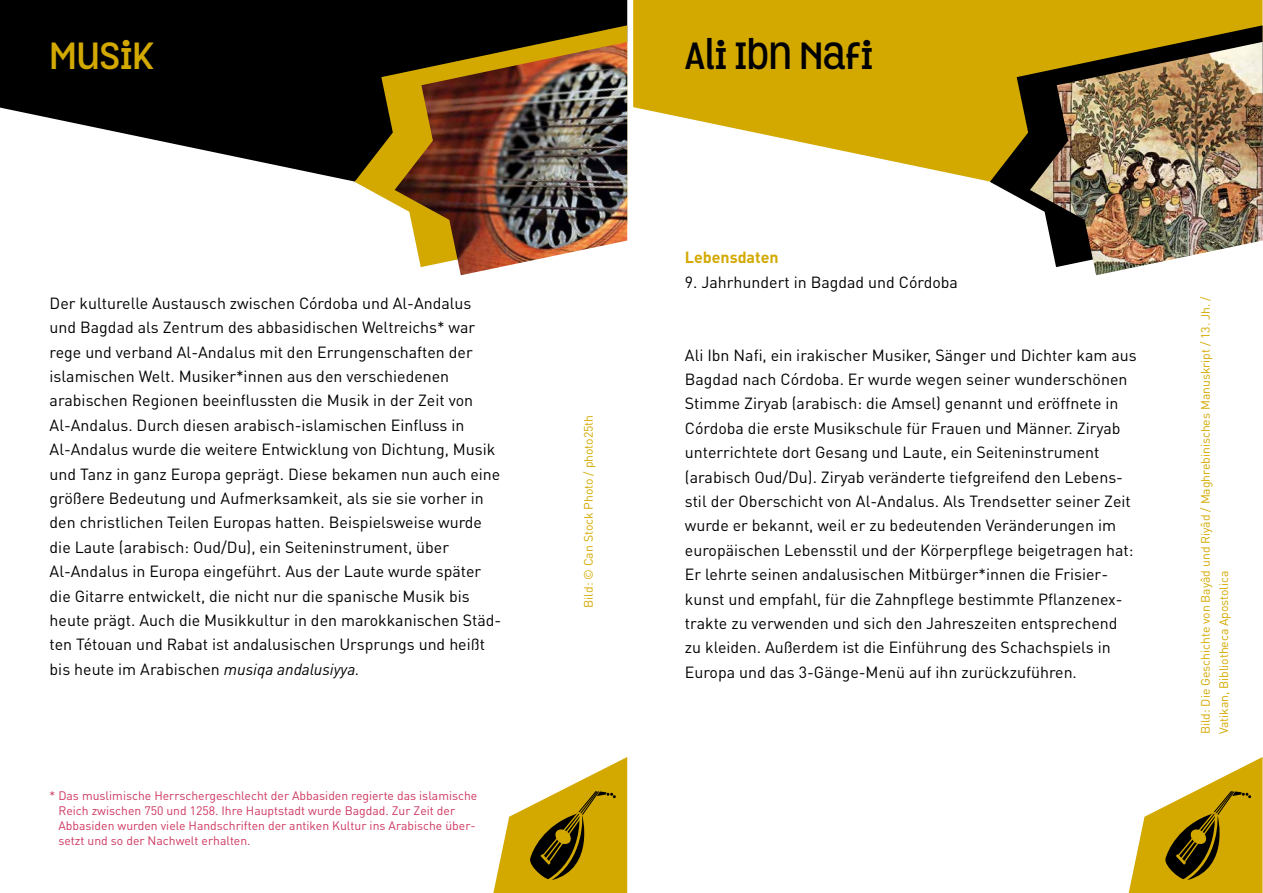
<style>
.page{position:relative;width:1263px;height:893px;background:#fff}
.page>*{position:absolute;margin:0;border:0;box-sizing:border-box;transform-origin:0 0}
.t1{font:700 36.6px "Grota";color:#000}
.t2{font:700 36.6px "Grota";color:#d3a900}
.t3{font:16.05px/24.5px "DINOT";color:#000}
.t4{font:700 16.05px "DINOT";color:#d3a900}
.t5{font:12.15px/15.3px "DINOT";color:#ce365f}
.t6{font:12.15px/18.3px "DINOT";letter-spacing:-.005em;color:#d3a900}
.s1{font-style:italic}
</style>
<div class="page">
<svg style="left:633px;top:0;width:629px;height:182px;fill:#d3a900"></svg>
<svg style="left:990px;top:25px;width:272px;height:179px;background:#a5860a"></svg>
<img style="left:1030px;top:42px;width:232px;height:233px">
<svg style="left:1129px;top:757px;width:133px;height:136px"></svg>
<svg style="left:0;top:0;width:627px;height:182px;fill:#000"></svg>
<svg style="left:355px;top:25px;width:272px;height:179px;background:#3a300a"></svg>
<img style="left:395px;top:42px;width:232px;height:233px">
<svg style="left:493px;top:757px;width:134px;height:136px"></svg>
<h1 class="t2" style="left:50px;top:28px;width:106px">MUSIK</h1>
<p class="t3" style="left:50px;top:290px;width:453px">Der kulturelle Austausch zwischen Córdoba und Al-Andalus und Bagdad als Zentrum des abbasidischen Weltreichs* war rege und verband Al-Andalus mit den Errungenschaften der islamischen Welt. Musiker*innen aus den verschiedenen arabischen Regionen beeinflussten die Musik in der Zeit von Al-Andalus. Durch diesen arabisch-islamischen Einfluss in Al-Andalus wurde die weitere Entwicklung von Dichtung, Musik und Tanz in ganz Europa geprägt. Diese bekamen nun auch eine größere Bedeutung und Aufmerksamkeit, als sie sie vorher in den christlichen Teilen Europas hatten. Beispielsweise wurde die Laute (arabisch: Oud/Du), ein Seiteninstrument, über Al-Andalus in Europa eingeführt. Aus der Laute wurde später die Gitarre entwickelt, die nicht nur die spanische Musik bis heute prägt. Auch die Musikkultur in den marokkanischen Städ&shy;ten Tétouan und Rabat ist andalusischen Ursprungs und heißt bis heute im Arabischen <span class="s1">musiqa andalusiyya.</span></p>
<p class="t5" style="left:58px;top:787px;width:420px;text-indent:-9px">* Das muslimische Herrschergeschlecht der Abbasiden regierte das islamische Reich zwischen 750 und 1258. Ihre Hauptstadt wurde Bagdad. Zur Zeit der Abbasiden wurden viele Handschriften der antiken Kultur ins Arabische über&shy;setzt und so der Nachwelt erhalten.</p>
<p class="t6" style="left:579px;top:608px;width:194px;rotate:-90deg">Bild: © Can Stock Photo / photo25th</p>
<h1 class="t1" style="left:685px;top:28px;width:190px">ALI IBN NAFI</h1>
<p class="t4" style="left:685px;top:247px;width:95px">Lebensdaten</p>
<p class="t3" style="left:685px;top:269px;width:274px">9. Jahrhundert in Bagdad und Córdoba</p>
<p class="t3" style="left:685px;top:342px;width:453px">Ali Ibn Nafi, ein irakischer Musiker, Sänger und Dichter kam aus Bagdad nach Córdoba. Er wurde wegen seiner wunderschönen Stimme Ziryab (arabisch: die Amsel) genannt und eröffnete in Córdoba die erste Musikschule für Frauen und Männer. Ziryab unterrichtete dort Gesang und Laute, ein Seiteninstrument (arabisch Oud/Du). Ziryab veränderte tiefgreifend den Lebens&shy;stil der Oberschicht von Al-Andalus. Als Trendsetter seiner Zeit wurde er bekannt, weil er zu bedeutenden Veränderungen im europäischen Lebensstil und der Körperpflege beigetragen hat:<br>Er lehrte seinen andalusischen Mitbürger*innen die Frisier&shy;kunst und empfahl, für die Zahnpflege bestimmte Pflanzenex&shy;trakte zu verwenden und sich den Jahreszeiten entsprechend zu kleiden. Außerdem ist die Einführung des Schachspiels in Europa und das 3-Gänge-Menü auf ihn zurückzuführen.</p>
<p class="t6" style="left:1196px;top:734px;width:439px;rotate:-90deg">Bild: Die Geschichte von Bayâd und Riyâd / Maghrebinisches Manuskript / 13. Jh. /<br>Vatikan, Bibliotheca Apostolica</p>
</div>
